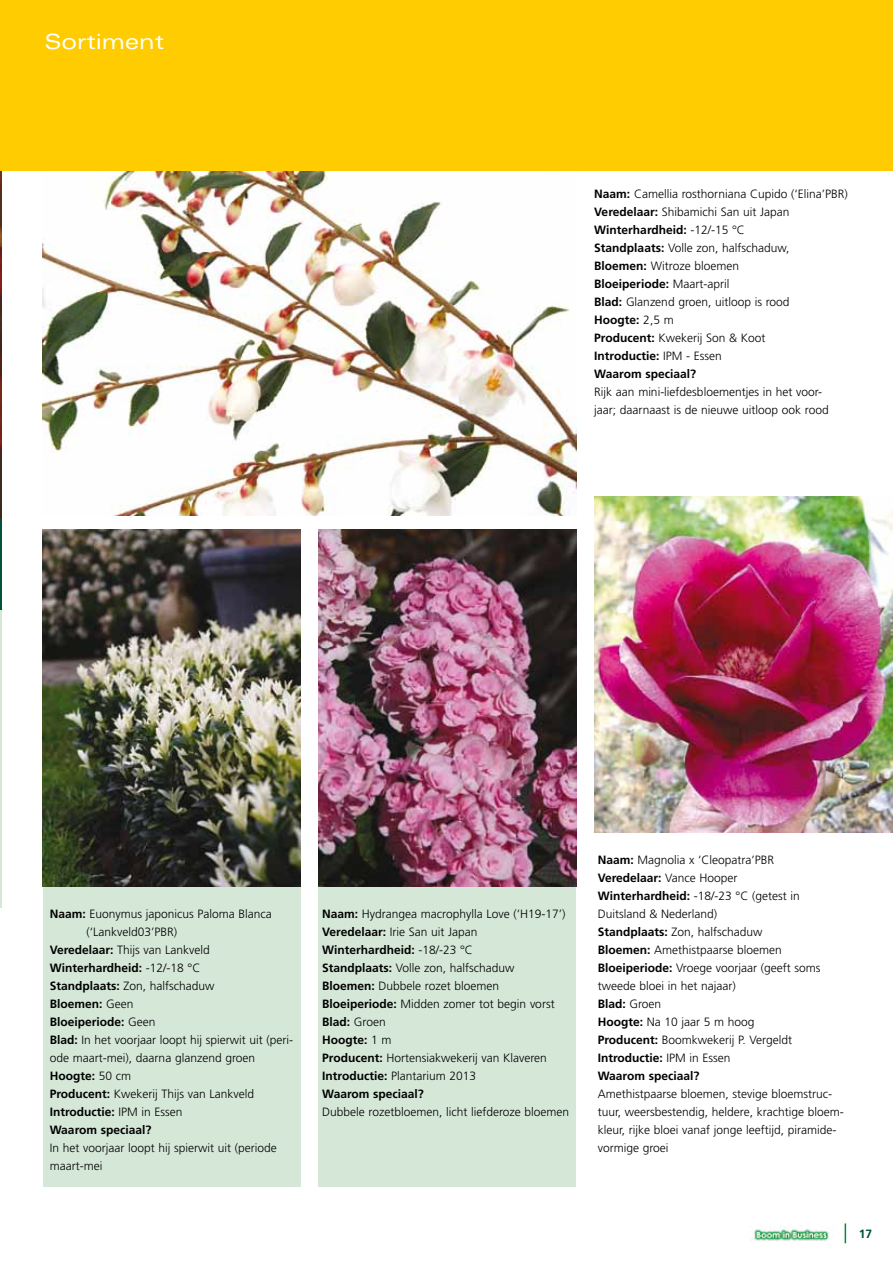
<style>
.page{position:relative;width:893px;height:1263px;background:#fff}
.page>*{position:absolute;margin:0;border:0;box-sizing:border-box;transform-origin:0 0}
.t1{font:expanded 21px "Univers";color:#fff}
.t2{font:300 12px/18px "Frutiger";color:#000}
.t3{font:700 12px "Frutiger";color:#000}
.t4{font:700 12px "Frutiger";color:#00523c}
.s1{font-weight:700}
.s2{font-weight:300}
</style>
<div class="page">
<svg style="left:845px;top:1223px;width:1px;height:20px"></svg>
<img style="left:750px;top:1229px;width:79px;height:12px">
<img style="left:0;top:170px;width:1px;height:350px">
<hr style="left:0;top:593px;width:1px;height:315px;background:#d5e8d8">
<div style="left:43px;top:865px;width:258px;height:321px;background:#d5e8d8"></div>
<div style="left:319px;top:865px;width:257px;height:321px;background:#d5e8d8"></div>
<img style="left:43px;top:170px;width:533px;height:345px">
<div style="left:0;top:0;width:893px;height:170px;background:#fecc00"></div>
<img style="left:43px;top:529px;width:258px;height:358px">
<img style="left:319px;top:529px;width:257px;height:358px">
<img style="left:594px;top:497px;width:299px;height:335px">
<hr style="left:0;top:520px;width:1px;height:90px;background:#00523c">
<h1 class="t1" style="left:44px;top:29px;width:121px">Sortiment</h1>
<p class="t2" style="left:594px;top:185px;width:255px"><span class="s1">Naam:</span> Camellia rosthorniana Cupido (‘Elina’PBR)<br><span class="s1">Veredelaar:</span> Shibamichi San uit Japan<br><span class="s1">Winterhardheid:</span> -12/-15 °C<br><span class="s1">Standplaats:</span> Volle zon, halfschaduw,<br><span class="s1">Bloemen:</span> Witroze bloemen<br><span class="s1">Bloeiperiode:</span> Maart-april<br><span class="s1">Blad:</span> Glanzend groen, uitloop is rood<br><span class="s1">Hoogte:</span> 2,5 m<br><span class="s1">Producent:</span> Kwekerij Son &amp; Koot<br><span class="s1">Introductie:</span> IPM - Essen<br><span class="s1">Waarom speciaal?</span></p>
<p class="t2" style="left:594px;top:383px;width:236px">Rijk aan mini-liefdesbloementjes in het voor&shy;jaar; daarnaast is de nieuwe uitloop ook rood</p>
<p class="t2" style="left:50px;top:905px;width:224px"><span class="s1">Naam:</span> Euonymus japonicus Paloma Blanca</p>
<p class="t2" style="left:86px;top:923px;width:92px">(‘Lankveld03’PBR)</p>
<p class="t2" style="left:50px;top:941px;width:162px"><span class="s1">Veredelaar:</span> Thijs van Lankveld</p>
<p class="t3" style="left:50px;top:961px;width:152px">Winterhardheid: <span class="s2">-12/-18 °C</span></p>
<p class="t2" style="left:50px;top:977px;width:166px"><span class="s1">Standplaats:</span> Zon, halfschaduw</p>
<p class="t3" style="left:50px;top:997px;width:85px">Bloemen: <span class="s2">Geen</span></p>
<p class="t3" style="left:50px;top:1015px;width:107px">Bloeiperiode: <span class="s2">Geen</span></p>
<p class="t2" style="left:50px;top:1031px;width:245px"><span class="s1">Blad:</span> In het voorjaar loopt hij spierwit uit (peri-</p>
<p class="t2" style="left:50px;top:1049px;width:207px">ode maart-mei), daarna glanzend groen</p>
<p class="t3" style="left:50px;top:1069px;width:83px">Hoogte: <span class="s2">50 cm</span></p>
<p class="t2" style="left:50px;top:1085px;width:206px"><span class="s1">Producent:</span> Kwekerij Thijs van Lankveld</p>
<p class="t3" style="left:50px;top:1105px;width:134px">Introductie: <span class="s2">IPM in Essen</span></p>
<p class="t3" style="left:50px;top:1123px;width:103px">Waarom speciaal?</p>
<p class="t2" style="left:50px;top:1139px;width:229px">In het voorjaar loopt hij spierwit uit (periode maart-mei</p>
<p class="t2" style="left:322px;top:905px;width:245px"><span class="s1">Naam:</span> Hydrangea macrophylla Love (‘H19-17’)<br><span class="s1">Veredelaar:</span> Irie San uit Japan<br><span class="s1">Winterhardheid:</span> -18/-23 °C<br><span class="s1">Standplaats:</span> Volle zon, halfschaduw<br><span class="s1">Bloemen:</span> Dubbele rozet bloemen<br><span class="s1">Bloeiperiode:</span> Midden zomer tot begin vorst<br><span class="s1">Blad:</span> Groen<br><span class="s1">Hoogte:</span> 1 m<br><span class="s1">Producent:</span> Hortensiakwekerij van Klaveren<br><span class="s1">Introductie:</span> Plantarium 2013<br><span class="s1">Waarom speciaal?</span></p>
<p class="t2" style="left:322px;top:1103px;width:248px">Dubbele rozetbloemen, licht liefderoze bloemen</p>
<p class="t2" style="left:598px;top:851px;width:224px"><span class="s1">Naam:</span> Magnolia x ‘Cleopatra’PBR<br><span class="s1">Veredelaar:</span> Vance Hooper<br><span class="s1">Winterhardheid:</span> -18/-23 °C (getest in<br>Duitsland &amp; Nederland)<br><span class="s1">Standplaats:</span> Zon, halfschaduw<br><span class="s1">Bloemen:</span> Amethistpaarse bloemen<br><span class="s1">Bloeiperiode:</span> Vroege voorjaar (geeft soms tweede bloei in het najaar)<br><span class="s1">Blad:</span> Groen<br><span class="s1">Hoogte:</span> Na 10 jaar 5 m hoog<br><span class="s1">Producent:</span> Boomkwekerij P. Vergeldt<br><span class="s1">Introductie:</span> IPM in Essen<br><span class="s1">Waarom speciaal?</span></p>
<p class="t2" style="left:598px;top:1085px;width:248px">Amethistpaarse bloemen, stevige bloemstruc&shy;tuur, weersbestendig, heldere, krachtige bloem&shy;kleur, rijke bloei vanaf jonge leeftijd, piramide&shy;vormige groei</p>
<p class="t4" style="left:859px;top:1227px;width:15px">17</p>
</div>
